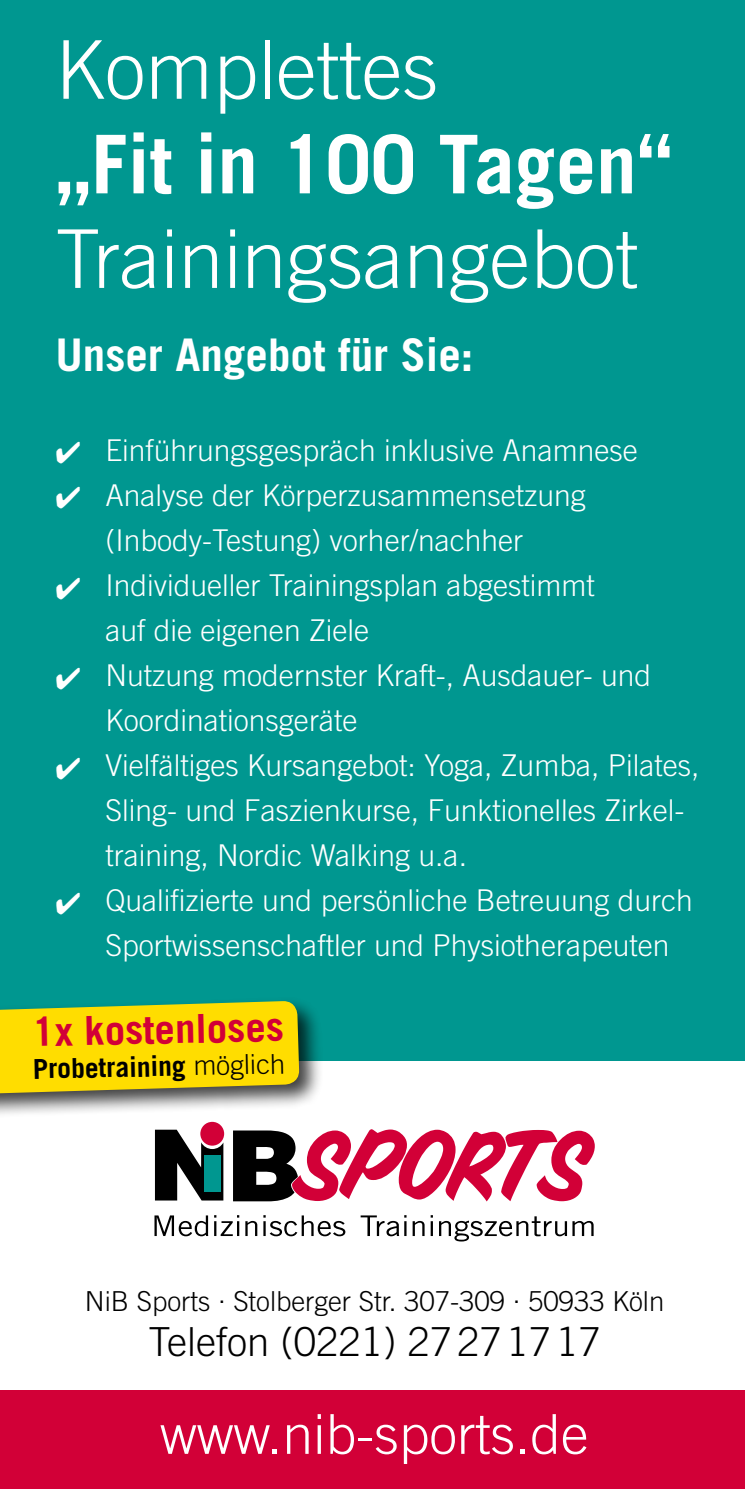
<style>
.page{position:relative;width:745px;height:1489px;background:#fff}
.page>*{position:absolute;margin:0;border:0;box-sizing:border-box;transform-origin:0 0}
.t1{font:300 81px "Trade Gothic LT Std";color:#fff}
.t2{font:700 81px "Trade Gothic LT Std";color:#fff}
.t3{font:300 55px "Trade Gothic LT Std";color:#fff}
.t4{font:700 45px "Trade Gothic LT Std";color:#fff}
.t5{font:300 40px "Trade Gothic LT Std";color:#000}
.t6{font:700 40px "Trade Gothic LT Std";color:#d20037}
.t7{font:300 30px/45px "Trade Gothic LT Std";color:#fff}
.t8{font:300 27.5px "Trade Gothic LT Std";color:#000}
.t9{font:700 27.5px "Trade Gothic LT Std";color:#000}
.s1{font-weight:300}
</style>
<div class="page">
<div style="left:0;top:0;width:744px;height:1059px;background:#009790"></div>
<div style="left:0;top:1390px;width:744px;height:98px;background:#d20037"></div>
<svg style="left:154px;top:1215px;width:54px;height:21px"></svg>
<svg style="left:214px;top:1215px;width:25px;height:20px"></svg>
<svg style="left:245px;top:1220px;width:12px;height:15px"></svg>
<svg style="left:263px;top:1215px;width:82px;height:21px"></svg>
<svg style="left:360px;top:1215px;width:46px;height:21px"></svg>
<svg style="left:412px;top:1220px;width:12px;height:15px"></svg>
<svg style="left:430px;top:1215px;width:2px;height:20px"></svg>
<svg style="left:439px;top:1216px;width:127px;height:25px"></svg>
<svg style="left:572px;top:1220px;width:21px;height:15px"></svg>
<svg style="left:155px;top:1129px;width:68px;height:71px"></svg>
<div style="left:200px;top:1121px;width:24px;height:24px;background:#d20037;border-radius:50%"></div>
<div style="left:204px;top:1155px;width:16px;height:36px;background:#009790"></div>
<svg style="left:233px;top:1129px;width:361px;height:72px"></svg>
<div style="left:0;top:996px;width:323px;height:124px;background:#000;opacity:.75"></div>
<svg style="left:0;top:1000px;width:299px;height:95px;background:#e5d00e"></svg>
<h1 class="t1" style="left:55px;top:22px;width:384px">Komplettes</h1>
<h1 class="t2" style="left:55px;top:115px;width:618px">„Fit in 100 Tagen“</h1>
<h1 class="t1" style="left:55px;top:211px;width:584px">Trainingsangebot</h1>
<h3 class="t4" style="left:55px;top:327px;width:419px">Unser Angebot für Sie:</h3>
<p class="t7" style="left:55px;top:427px;width:583px">✔ Einführungsgespräch inklusive Anamnese</p>
<p class="t7" style="left:55px;top:472px;width:531px;text-align:center">✔ Analyse der Körperzusammensetzung (Inbody-Testung) vorher/nachher</p>
<p class="t7" style="left:105px;top:562px;width:490px;text-indent:-50px">✔ Individueller Trainingsplan abgestimmt auf die eigenen Ziele</p>
<p class="t7" style="left:105px;top:652px;width:547px;text-indent:-50px">✔ Nutzung modernster Kraft-, Ausdauer- und<br>Koordinationsgeräte</p>
<p class="t7" style="left:105px;top:742px;width:595px;text-indent:-50px">✔ Vielfältiges Kursangebot: Yoga, Zumba, Pilates,<br>Sling- und Faszienkurse, Funktionelles Zirkel&shy;training, Nordic Walking u.a.</p>
<p class="t7" style="left:105px;top:877px;width:588px;text-indent:-50px">✔ Qualifizierte und persönliche Betreuung durch<br>Sportwissenschaftler und Physiotherapeuten</p>
<h3 class="t6" style="left:32px;top:1006px;width:253px;rotate:-1deg">1x kostenloses</h3>
<p class="t9" style="left:33px;top:1051px;width:254px;rotate:-1deg">Probetraining <span class="s1">möglich</span></p>
<p class="t8" style="left:85px;top:1284px;width:580px">NiB Sports . Stolberger Str. 307-309 . 50933 Köln</p>
<h3 class="t5" style="left:148px;top:1317px;width:453px">Telefon (0221) 27271717</h3>
<h2 class="t3" style="left:160px;top:1401px;width:429px">www.nib-sports.de</h2>
</div>
